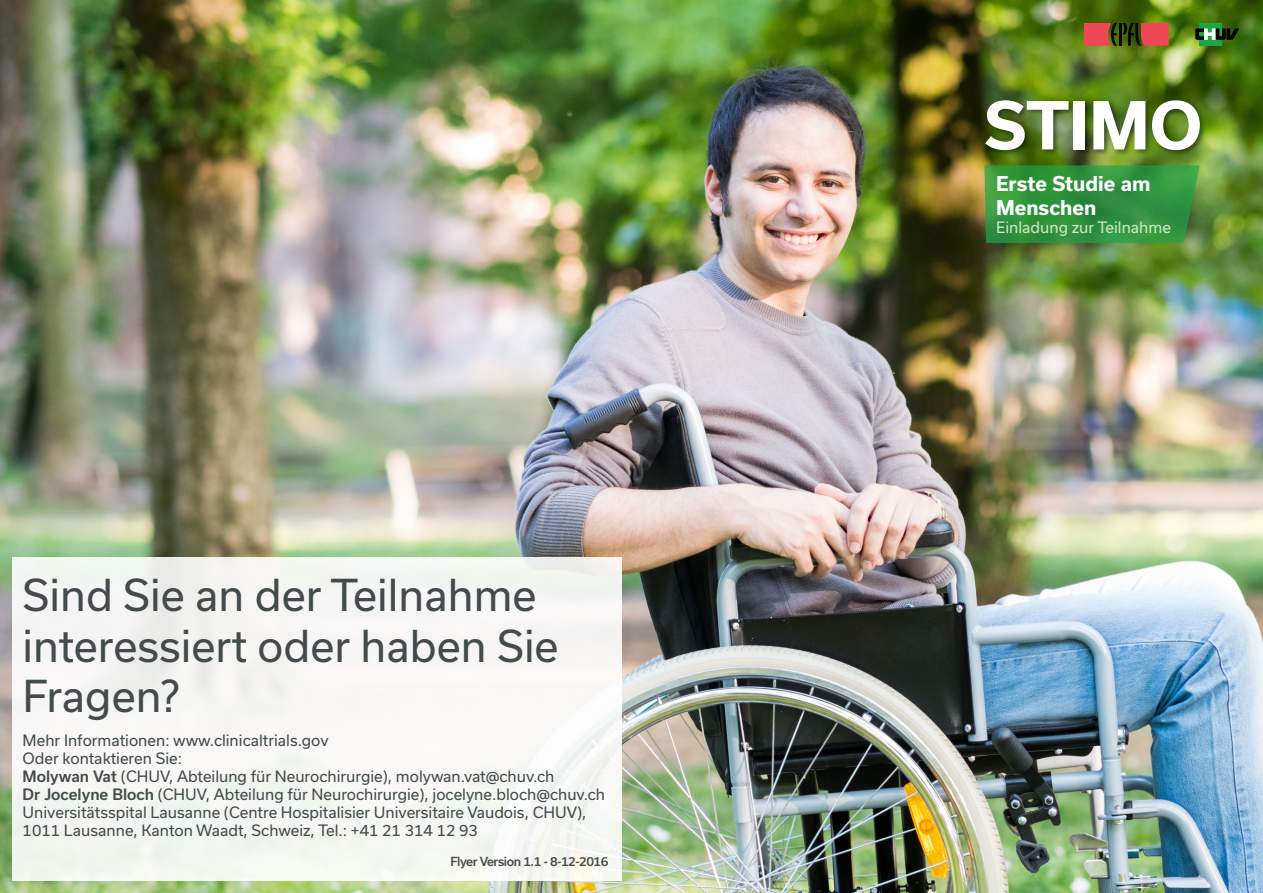
<style>
.page{position:relative;width:1263px;height:893px;background:#fff}
.page>*{position:absolute;margin:0;border:0;box-sizing:border-box;transform-origin:0 0}
.t1{font:700 63px "Usual";color:#fff}
.t2{font:42px/50.4px "Usual";color:#434b4c}
.t3{font:700 19.5px/23.4px "Usual";color:#fff}
.t4{font:15px/18px "Usual";color:#434b4c}
.t5{font:15px "Usual";color:#d1e7c4}
.t6{font:500 12px "Usual";letter-spacing:-.04em;color:#4b4c4c}
.s1{font-weight:500}
</style>
<div class="page">
<img style="left:0;top:0;width:1263px;height:893px">
<div style="left:12px;top:557px;width:610px;height:324px;background:#f5f6f4"></div>
<div style="left:1199px;top:23px;width:23px;height:23px;background:#21a449"></div>
<svg style="left:1195px;top:28px;width:44px;height:12px"></svg>
<svg style="left:1084px;top:23px;width:85px;height:23px;background:#a24436"></svg>
<img style="left:980px;top:90px;width:232px;height:81px">
<svg style="left:984px;top:165px;width:216px;height:78px;background:#34923e"></svg>
<h2 class="t2" style="left:23px;top:570px;width:537px">Sind Sie an der Teilnahme interessiert oder haben Sie<br>Fragen?</h2>
<p class="t4" style="left:23px;top:731px;width:584px">Mehr Informationen: www.clinicaltrials.gov<br>Oder kontaktieren Sie:<br><span class="s1">Molywan Vat</span> (CHUV, Abteilung für Neurochirurgie), molywan.vat@chuv.ch<br><span class="s1">Dr Jocelyne Bloch</span> (CHUV, Abteilung für Neurochirurgie), jocelyne.bloch@chuv.ch Universitätsspital Lausanne (Centre Hospitalisier Universitaire Vaudois, CHUV), 1011 Lausanne, Kanton Waadt, Schweiz, Tel.: +41 21 314 12 93</p>
<p class="t6" style="left:450px;top:855px;width:160px">Flyer Version 1.1 - 8-12-2016</p>
<h1 class="t1" style="left:984px;top:90px;width:219px">STIMO</h1>
<h3 class="t3" style="left:996px;top:172px;width:156px">Erste Studie am<br>Menschen</h3>
<p class="t5" style="left:996px;top:218px;width:176px">Einladung zur Teilnahme</p>
</div>
